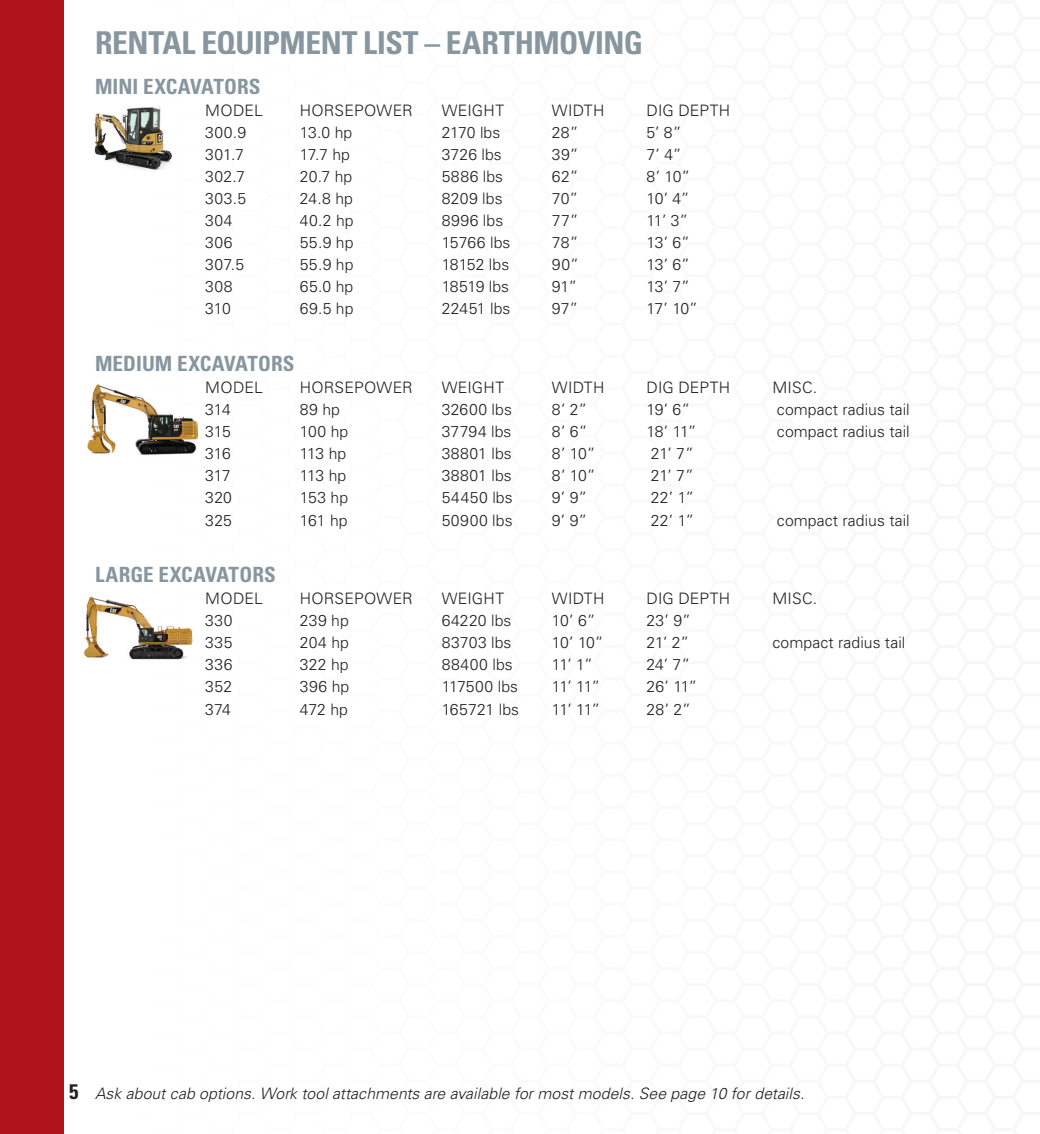
<style>
.page{position:relative;width:1040px;height:1134px;background:#fff}
.page>*{position:absolute;margin:0;border:0;box-sizing:border-box;transform-origin:0 0}
.Tiger_Title_Style{font:700 condensed 31.5px "Univers LT Std";letter-spacing:-.015em;color:#87969f}
.Tiger_Rental_Card_Ti{font:700 condensed 21px "Univers LT Std";letter-spacing:.005em;color:#87969f}
.Tiger_Rental_Card{font:700 condensed 21px "Univers LT Std";letter-spacing:.005em;color:#87969f}
.t1{font:700 condensed 21px "Univers LT Std";color:#231f20}
.Tiger_Rental_Card-2{font:300 15.75px "Univers LT Std";letter-spacing:.01em;color:#231f20}
.Tiger_Rental_Card-3{font:italic 300 15.75px "Univers LT Std";letter-spacing:.005em;color:#231f20}
.Tiger_Rental_Card-4{font:300 15.75px "Univers LT Std";letter-spacing:-.015em;color:#231f20}
.Tiger_Rental_Card-5{font:300 15.75px "Univers LT Std";letter-spacing:.03em;color:#231f20}
.Tiger_Rental_Card-6{font:300 15.75px "Univers LT Std";letter-spacing:.035em;color:#231f20}
.Tiger_Rental_Card-7{font:300 15.75px "Univers LT Std";letter-spacing:.04em;color:#231f20}
</style>
<div class="page">
<div style="left:0;top:0;width:63px;height:1134px;background:#b01319"></div>
<img style="left:94px;top:105px;width:79px;height:65px">
<img style="left:87px;top:384px;width:112px;height:71px">
<img style="left:84px;top:595px;width:109px;height:65px">
<p class="Tiger_Title_Style" style="left:95px;top:24px;width:549px">RENTAL EQUIPMENT LIST – EARTHMOVING</p>
<p class="Tiger_Rental_Card_Ti" style="left:95px;top:74px;width:167px">MINI EXCAVATORS</p>
<p class="Tiger_Rental_Card-2" style="left:205px;top:101px;width:59px">MODEL</p>
<p class="Tiger_Rental_Card-2" style="left:300px;top:101px;width:114px">HORSEPOWER</p>
<p class="Tiger_Rental_Card-2" style="left:441px;top:101px;width:64px">WEIGHT</p>
<p class="Tiger_Rental_Card-2" style="left:552px;top:101px;width:54px">WIDTH</p>
<p class="Tiger_Rental_Card-2" style="left:646px;top:101px;width:85px">DIG DEPTH</p>
<p class="Tiger_Rental_Card-2" style="left:205px;top:123px;width:43px">300.9</p>
<p class="Tiger_Rental_Card-2" style="left:300px;top:123px;width:54px">13.0 hp</p>
<p class="Tiger_Rental_Card-2" style="left:441px;top:123px;width:60px">2170 lbs</p>
<p class="Tiger_Rental_Card-2" style="left:552px;top:123px;width:28px">28”</p>
<p class="Tiger_Rental_Card-2" style="left:646px;top:123px;width:36px">5’ 8”</p>
<p class="Tiger_Rental_Card-2" style="left:205px;top:145px;width:40px">301.7</p>
<p class="Tiger_Rental_Card-2" style="left:300px;top:145px;width:52px">17.7 hp</p>
<p class="Tiger_Rental_Card-2" style="left:441px;top:145px;width:62px">3726 lbs</p>
<p class="Tiger_Rental_Card-2" style="left:552px;top:145px;width:28px">39”</p>
<p class="Tiger_Rental_Card-2" style="left:646px;top:145px;width:36px">7’ 4”</p>
<p class="Tiger_Rental_Card-2" style="left:205px;top:167px;width:41px">302.7</p>
<p class="Tiger_Rental_Card-2" style="left:300px;top:167px;width:54px">20.7 hp</p>
<p class="Tiger_Rental_Card-2" style="left:441px;top:167px;width:63px">5886 lbs</p>
<p class="Tiger_Rental_Card-2" style="left:552px;top:167px;width:28px">62”</p>
<p class="Tiger_Rental_Card-2" style="left:646px;top:167px;width:45px">8’ 10”</p>
<p class="Tiger_Rental_Card-2" style="left:205px;top:189px;width:42px">303.5</p>
<p class="Tiger_Rental_Card-2" style="left:300px;top:189px;width:55px">24.8 hp</p>
<p class="Tiger_Rental_Card-2" style="left:441px;top:189px;width:62px">8209 lbs</p>
<p class="Tiger_Rental_Card-2" style="left:552px;top:189px;width:28px">70”</p>
<p class="Tiger_Rental_Card-2" style="left:646px;top:189px;width:45px">10’ 4”</p>
<p class="Tiger_Rental_Card-2" style="left:205px;top:211px;width:29px">304</p>
<p class="Tiger_Rental_Card-2" style="left:300px;top:211px;width:55px">40.2 hp</p>
<p class="Tiger_Rental_Card-2" style="left:441px;top:211px;width:63px">8996 lbs</p>
<p class="Tiger_Rental_Card-2" style="left:552px;top:211px;width:28px">77”</p>
<p class="Tiger_Rental_Card-2" style="left:646px;top:211px;width:43px">11’ 3”</p>
<p class="Tiger_Rental_Card-2" style="left:205px;top:233px;width:29px">306</p>
<p class="Tiger_Rental_Card-2" style="left:300px;top:233px;width:55px">55.9 hp</p>
<p class="Tiger_Rental_Card-2" style="left:441px;top:233px;width:70px">15766 lbs</p>
<p class="Tiger_Rental_Card-2" style="left:552px;top:233px;width:28px">78”</p>
<p class="Tiger_Rental_Card-2" style="left:646px;top:233px;width:45px">13’ 6”</p>
<p class="Tiger_Rental_Card-2" style="left:205px;top:255px;width:40px">307.5</p>
<p class="Tiger_Rental_Card-2" style="left:300px;top:255px;width:55px">55.9 hp</p>
<p class="Tiger_Rental_Card-2" style="left:441px;top:255px;width:69px">18152 lbs</p>
<p class="Tiger_Rental_Card-2" style="left:552px;top:255px;width:28px">90”</p>
<p class="Tiger_Rental_Card-2" style="left:646px;top:255px;width:45px">13’ 6”</p>
<p class="Tiger_Rental_Card-2" style="left:205px;top:277px;width:29px">308</p>
<p class="Tiger_Rental_Card-2" style="left:300px;top:277px;width:55px">65.0 hp</p>
<p class="Tiger_Rental_Card-4" style="left:441px;top:277px;width:69px">18519 lbs</p>
<p class="Tiger_Rental_Card-2" style="left:552px;top:277px;width:27px">91”</p>
<p class="Tiger_Rental_Card-2" style="left:646px;top:277px;width:45px">13’ 7”</p>
<p class="Tiger_Rental_Card-2" style="left:205px;top:299px;width:27px">310</p>
<p class="Tiger_Rental_Card-2" style="left:300px;top:299px;width:55px">69.5 hp</p>
<p class="Tiger_Rental_Card-2" style="left:441px;top:299px;width:70px">22451 lbs</p>
<p class="Tiger_Rental_Card-2" style="left:552px;top:299px;width:28px">97”</p>
<p class="Tiger_Rental_Card-2" style="left:646px;top:299px;width:53px">17’ 10”</p>
<p class="Tiger_Rental_Card" style="left:95px;top:351px;width:201px">MEDIUM EXCAVATORS</p>
<p class="Tiger_Rental_Card-2" style="left:205px;top:378px;width:59px">MODEL</p>
<p class="Tiger_Rental_Card-2" style="left:300px;top:378px;width:114px">HORSEPOWER</p>
<p class="Tiger_Rental_Card-2" style="left:441px;top:378px;width:64px">WEIGHT</p>
<p class="Tiger_Rental_Card-2" style="left:552px;top:378px;width:54px">WIDTH</p>
<p class="Tiger_Rental_Card-2" style="left:646px;top:378px;width:85px">DIG DEPTH</p>
<p class="Tiger_Rental_Card-2" style="left:772px;top:378px;width:46px">MISC.</p>
<p class="Tiger_Rental_Card-2" style="left:205px;top:400px;width:27px">314</p>
<p class="Tiger_Rental_Card-2" style="left:300px;top:400px;width:42px">89 hp</p>
<p class="Tiger_Rental_Card-2" style="left:441px;top:400px;width:72px">32600 lbs</p>
<p class="Tiger_Rental_Card-2" style="left:552px;top:400px;width:37px">8’ 2”</p>
<p class="Tiger_Rental_Card-2" style="left:646px;top:400px;width:45px">19’ 6”</p>
<p class="Tiger_Rental_Card-2" style="left:777px;top:400px;width:134px">compact radius tail</p>
<p class="Tiger_Rental_Card-2" style="left:205px;top:422px;width:27px">315</p>
<p class="Tiger_Rental_Card-2" style="left:300px;top:422px;width:50px">100 hp</p>
<p class="Tiger_Rental_Card-2" style="left:441px;top:422px;width:71px">37794 lbs</p>
<p class="Tiger_Rental_Card-2" style="left:552px;top:422px;width:37px">8’ 6”</p>
<p class="Tiger_Rental_Card-2" style="left:646px;top:422px;width:52px">18’ 11”</p>
<p class="Tiger_Rental_Card-2" style="left:777px;top:422px;width:134px">compact radius tail</p>
<p class="Tiger_Rental_Card-2" style="left:205px;top:444px;width:27px">316</p>
<p class="Tiger_Rental_Card-2" style="left:300px;top:444px;width:48px">113 hp</p>
<p class="Tiger_Rental_Card-2" style="left:441px;top:444px;width:72px">38801 lbs</p>
<p class="Tiger_Rental_Card-2" style="left:552px;top:444px;width:45px">8’ 10”</p>
<p class="Tiger_Rental_Card-2" style="left:651px;top:444px;width:44px">21’ 7”</p>
<p class="Tiger_Rental_Card-2" style="left:205px;top:466px;width:27px">317</p>
<p class="Tiger_Rental_Card-2" style="left:300px;top:466px;width:48px">113 hp</p>
<p class="Tiger_Rental_Card-2" style="left:441px;top:466px;width:72px">38801 lbs</p>
<p class="Tiger_Rental_Card-2" style="left:552px;top:466px;width:45px">8’ 10”</p>
<p class="Tiger_Rental_Card-2" style="left:651px;top:466px;width:44px">21’ 7”</p>
<p class="Tiger_Rental_Card-2" style="left:205px;top:488px;width:28px">320</p>
<p class="Tiger_Rental_Card-2" style="left:300px;top:488px;width:50px">153 hp</p>
<p class="Tiger_Rental_Card-5" style="left:441px;top:488px;width:72px">54450 lbs</p>
<p class="Tiger_Rental_Card-2" style="left:552px;top:488px;width:37px">9’ 9”</p>
<p class="Tiger_Rental_Card-2" style="left:651px;top:488px;width:45px">22’ 1”</p>
<p class="Tiger_Rental_Card-2" style="left:205px;top:510px;width:28px">325</p>
<p class="Tiger_Rental_Card-2" style="left:300px;top:510px;width:49px">161 hp</p>
<p class="Tiger_Rental_Card-6" style="left:441px;top:510px;width:72px">50900 lbs</p>
<p class="Tiger_Rental_Card-2" style="left:552px;top:510px;width:37px">9’ 9”</p>
<p class="Tiger_Rental_Card-2" style="left:651px;top:510px;width:45px">22’ 1”</p>
<p class="Tiger_Rental_Card-2" style="left:777px;top:510px;width:134px">compact radius tail</p>
<p class="Tiger_Rental_Card_Ti" style="left:95px;top:562px;width:182px">LARGE EXCAVATORS</p>
<p class="Tiger_Rental_Card-2" style="left:205px;top:589px;width:59px">MODEL</p>
<p class="Tiger_Rental_Card-2" style="left:300px;top:589px;width:114px">HORSEPOWER</p>
<p class="Tiger_Rental_Card-2" style="left:441px;top:589px;width:64px">WEIGHT</p>
<p class="Tiger_Rental_Card-2" style="left:552px;top:589px;width:54px">WIDTH</p>
<p class="Tiger_Rental_Card-2" style="left:646px;top:589px;width:85px">DIG DEPTH</p>
<p class="Tiger_Rental_Card-2" style="left:772px;top:589px;width:46px">MISC.</p>
<p class="Tiger_Rental_Card-2" style="left:205px;top:611px;width:29px">330</p>
<p class="Tiger_Rental_Card-2" style="left:300px;top:611px;width:51px">239 hp</p>
<p class="Tiger_Rental_Card-2" style="left:441px;top:611px;width:71px">64220 lbs</p>
<p class="Tiger_Rental_Card-2" style="left:552px;top:611px;width:45px">10’ 6”</p>
<p class="Tiger_Rental_Card-2" style="left:646px;top:611px;width:46px">23’ 9”</p>
<p class="Tiger_Rental_Card-2" style="left:205px;top:633px;width:29px">335</p>
<p class="Tiger_Rental_Card-2" style="left:300px;top:633px;width:51px">204 hp</p>
<p class="Tiger_Rental_Card-2" style="left:441px;top:633px;width:71px">83703 lbs</p>
<p class="Tiger_Rental_Card-2" style="left:552px;top:633px;width:53px">10’ 10”</p>
<p class="Tiger_Rental_Card-2" style="left:646px;top:633px;width:44px">21’ 2”</p>
<p class="Tiger_Rental_Card-2" style="left:772px;top:633px;width:134px">compact radius tail</p>
<p class="Tiger_Rental_Card-2" style="left:205px;top:655px;width:29px">336</p>
<p class="Tiger_Rental_Card-2" style="left:300px;top:655px;width:50px">322 hp</p>
<p class="Tiger_Rental_Card-7" style="left:441px;top:655px;width:73px">88400 lbs</p>
<p class="Tiger_Rental_Card-2" style="left:552px;top:655px;width:42px">11’ 1”</p>
<p class="Tiger_Rental_Card-2" style="left:646px;top:655px;width:45px">24’ 7”</p>
<p class="Tiger_Rental_Card-2" style="left:205px;top:677px;width:28px">352</p>
<p class="Tiger_Rental_Card-2" style="left:300px;top:677px;width:51px">396 hp</p>
<p class="Tiger_Rental_Card-2" style="left:441px;top:677px;width:78px">117500 lbs</p>
<p class="Tiger_Rental_Card-2" style="left:552px;top:677px;width:50px">11’ 11”</p>
<p class="Tiger_Rental_Card-2" style="left:646px;top:677px;width:52px">26’ 11”</p>
<p class="Tiger_Rental_Card-2" style="left:205px;top:699px;width:27px">374</p>
<p class="Tiger_Rental_Card-2" style="left:300px;top:699px;width:50px">472 hp</p>
<p class="Tiger_Rental_Card-2" style="left:441px;top:699px;width:79px">165721 lbs</p>
<p class="Tiger_Rental_Card-2" style="left:552px;top:699px;width:50px">11’ 11”</p>
<p class="Tiger_Rental_Card-2" style="left:646px;top:699px;width:46px">28’ 2”</p>
<p class="t1" style="left:69px;top:1078px;width:11px">5</p>
<p class="Tiger_Rental_Card-3" style="left:95px;top:1084px;width:711px">Ask about cab options. Work tool attachments are available for most models. See page 10 for details.</p>
</div>
